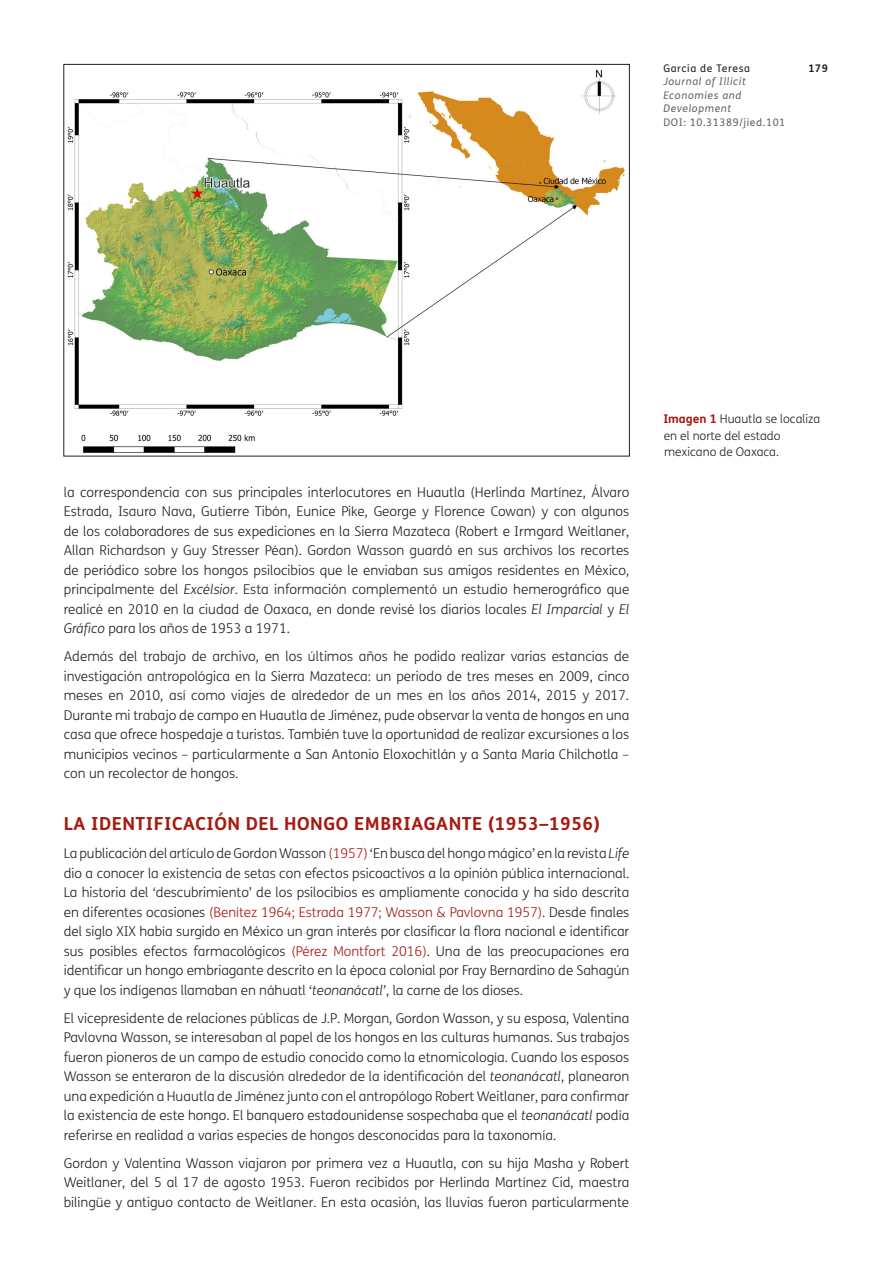
<style>
.page{position:relative;width:893px;height:1263px;background:#fff}
.page>*{position:absolute;margin:0;border:0;box-sizing:border-box;transform-origin:0 0}
.t1{font:700 18px "FS Me";letter-spacing:.03em;color:#a61b11}
.Body_Copy{font:300 13.5px/19.5px "FS Me";color:#231f20;text-align:justify}
.Figure_copy{font:300 12px/16.5px "FS Me";color:#231f20}
.t2{font:italic 10.5px/13.5px "FS Me";letter-spacing:.06em;color:#636366}
.t3{font:10.5px "FS Me";letter-spacing:.06em;color:#636366}
.t4{font:10.5px "FS Me";letter-spacing:.06em;color:#231f20}
.t5{font:700 10.5px "FS Me";color:#231f20}
.s1{font-style:italic}
.s2{color:#a61b11}
.s3{font-weight:700;color:#a61b11}
</style>
<div class="page">
<img style="left:67px;top:69px;width:558px;height:384px">
<p class="t4" style="left:663px;top:62px;width:88px">Garcia de Teresa</p>
<p class="t5" style="left:808px;top:61px;width:21px">179</p>
<p class="t2" style="left:663px;top:75px;width:84px">Journal of Illicit<br>Economies and<br>Development</p>
<p class="t3" style="left:663px;top:116px;width:123px">DOI: 10.31389/jied.101</p>
<p class="Body_Copy" style="left:64px;top:482px;width:567px">la correspondencia con sus principales interlocutores en Huautla (Herlinda Martínez, Álvaro Estrada, Isauro Nava, Gutierre Tibón, Eunice Pike, George y Florence Cowan) y con algunos de los colaboradores de sus expediciones en la Sierra Mazateca (Robert e Irmgard Weitlaner, Allan Richardson y Guy Stresser Péan). Gordon Wasson guardó en sus archivos los recortes de periódico sobre los hongos psilocibios que le enviaban sus amigos residentes en México, principalmente del <span class="s1">Excélsior</span>. Esta información complementó un estudio hemerográfico que realicé en 2010 en la ciudad de Oaxaca, en donde revisé los diarios locales <span class="s1">El Imparcial</span> y <span class="s1">El Gráfico</span> para los años de 1953 a 1971.</p>
<p class="Body_Copy" style="left:64px;top:647px;width:567px">Además del trabajo de archivo, en los últimos años he podido realizar varias estancias de investigación antropológica en la Sierra Mazateca: un periodo de tres meses en 2009, cinco meses en 2010, así como viajes de alrededor de un mes en los años 2014, 2015 y 2017.<br>Durante mi trabajo de campo en Huautla de Jiménez, pude observar la venta de hongos en una casa que ofrece hospedaje a turistas. También tuve la oportunidad de realizar excursiones a los municipios vecinos – particularmente a San Antonio Eloxochitlán y a Santa María Chilchotla – con un recolector de hongos.</p>
<h1 class="t1" style="left:64px;top:813px;width:538px">LA IDENTIFICACIÓN DEL HONGO EMBRIAGANTE (1953–1956)</h1>
<p class="Body_Copy" style="left:64px;top:844px;width:567px">La publicación del artículo de Gordon Wasson <span class="s2">(1957)</span> ‘En busca del hongo mágico’ en la revista <span class="s1">Life </span>dio a conocer la existencia de setas con efectos psicoactivos a la opinión pública internacional.<br>La historia del ‘descubrimiento’ de los psilocibios es ampliamente conocida y ha sido descrita en diferentes ocasiones <span class="s2">(Benítez 1964; Estrada 1977; Wasson &amp; Pavlovna 1957)</span>. Desde finales del siglo XIX había surgido en México un gran interés por clasificar la flora nacional e identificar sus posibles efectos farmacológicos <span class="s2">(Pérez Montfort 2016)</span>. Una de las preocupaciones era identificar un hongo embriagante descrito en la época colonial por Fray Bernardino de Sahagún y que los indígenas llamaban en náhuatl ‘<span class="s1">teonanácatl</span>’, la carne de los dioses.</p>
<p class="Body_Copy" style="left:64px;top:1009px;width:567px">El vicepresidente de relaciones públicas de J.P. Morgan, Gordon Wasson, y su esposa, Valentina Pavlovna Wasson, se interesaban al papel de los hongos en las culturas humanas. Sus trabajos fueron pioneros de un campo de estudio conocido como la etnomicología. Cuando los esposos Wasson se enteraron de la discusión alrededor de la identificación del <span class="s1">teonanácatl</span>, planearon una expedición a Huautla de Jiménez junto con el antropólogo Robert Weitlaner, para confirmar la existencia de este hongo. El banquero estadounidense sospechaba que el <span class="s1">teonanácatl</span> podía referirse en realidad a varias especies de hongos desconocidas para la taxonomía.</p>
<p class="Body_Copy" style="left:64px;top:1154px;width:567px">Gordon y Valentina Wasson viajaron por primera vez a Huautla, con su hija Masha y Robert Weitlaner, del 5 al 17 de agosto 1953. Fueron recibidos por Herlinda Martínez Cid, maestra bilingüe y antiguo contacto de Weitlaner. En esta ocasión, las lluvias fueron particularmente</p>
<p class="Figure_copy" style="left:663px;top:411px;width:158px"><span class="s3">Imagen 1</span> Huautla se localiza en el norte del estado mexicano de Oaxaca.</p>
</div>
